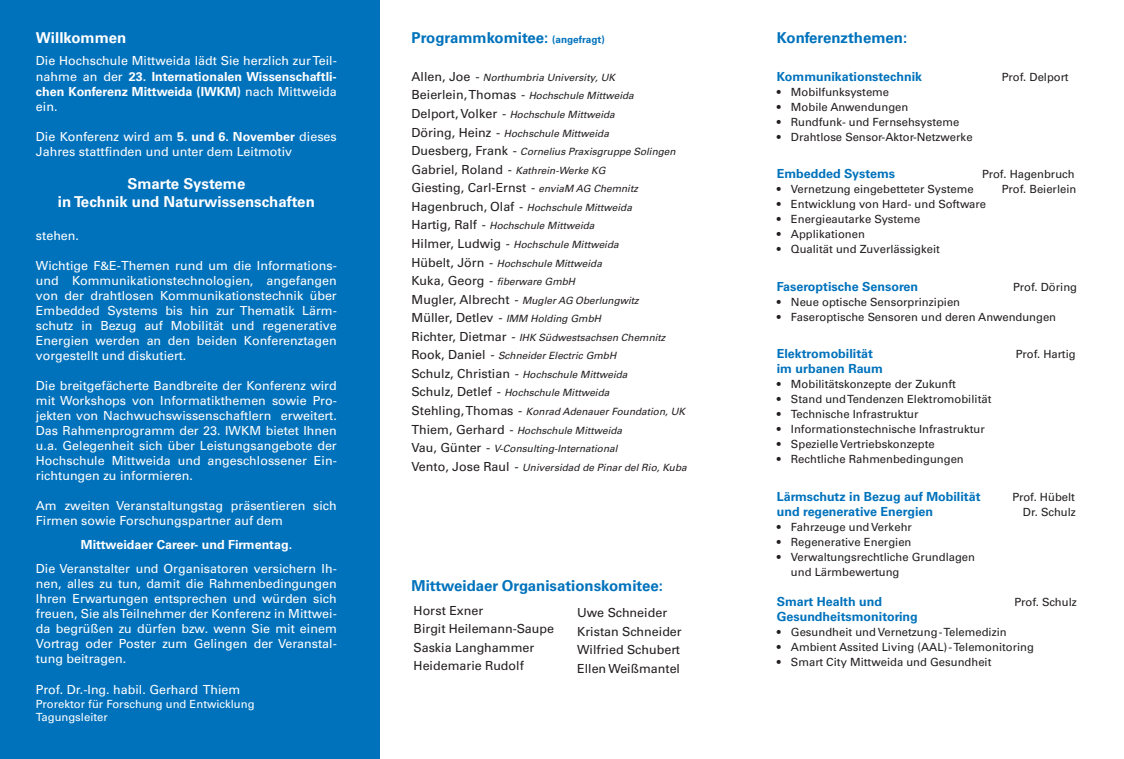
<style>
.page{position:relative;width:1124px;height:759px;background:#fff}
.page>*{position:absolute;margin:0;border:0;box-sizing:border-box;transform-origin:0 0}
.t1{font:700 15px "Univers LT Pro 65";color:#0072bc}
.t2{font:700 15px/18px "Univers LT Pro 65";color:#fff;text-align:center}
.t3{font:12.5px/15px "Univers LT Pro 55 Roman";color:#fff;text-align:justify}
.t4{font:12.5px/18.5px "Univers LT Pro 55 Roman";color:#231f20}
.t5{font:700 12.5px "Univers LT Pro 65";color:#0072bc}
.t6{font:700 12.5px/15px "Univers LT Pro 65";color:#fff}
.t7{font:11.25px/15px "Univers LT Pro 55 Roman";color:#231f20}
.t8{font:11.25px/13.5px "Univers LT Pro 55 Roman";color:#fff}
.t9{font:italic 10px/18.5px "Univers LT Pro 55";color:#231f20}
.s1{font-family:"Univers LT Pro 55 Roman";font-weight:400}
.s2{font-family:"Univers LT Pro 65";font-weight:700}
.s3{font-size:11.25px}
.s4{font-size:10px}
.s5{font-family:"Univers LT Pro 55 Roman";font-style:normal;font-size:12.5px}
.s6{font-family:"Univers LT Pro 55";font-style:italic;font-size:10px}
</style>
<div class="page">
<div style="left:0;top:0;width:379px;height:758px;background:#0072bc"></div>
<p class="t2" style="left:36px;top:29px;width:92px">Willkommen</p>
<p class="t3" style="left:36px;top:54px;width:302px">Die Hochschule Mittweida lädt Sie herzlich zur Teil-</p>
<p class="t6" style="left:36px;top:69px;width:302px"><span class="s1">nahme an der</span> 23. Internationalen Wissenschaftli&shy;chen Konferenz Mittweida (IWKM) <span class="s1">nach Mittweida</span></p>
<p class="t3" style="left:36px;top:99px;width:23px">ein.</p>
<p class="t3" style="left:36px;top:129px;width:302px">Die Konferenz wird am <span class="s2">5. und 6. November</span> dieses<br>Jahres stattfinden und unter dem Leitmotiv</p>
<p class="t2" style="left:58px;top:174px;width:258px">Smarte Systeme<br>in Technik und Naturwissenschaften</p>
<p class="t3" style="left:36px;top:228px;width:45px">stehen.</p>
<p class="t3" style="left:36px;top:258px;width:302px">Wichtige F<span class="s3">&amp;</span>E-Themen rund um die Informations&shy;und Kommunikationstechnologien, angefangen von der drahtlosen Kommunikationstechnik über Embedded Systems bis hin zur Thematik Lärm&shy;schutz in Bezug auf Mobilität und regenerative Energien werden an den beiden Konferenztagen vorgestellt und diskutiert.</p>
<p class="t3" style="left:36px;top:378px;width:302px">Die breitgefächerte Bandbreite der Konferenz wird mit Workshops von Informatikthemen sowie Pro&shy;jekten von Nachwuchswissenschaftlern erweitert.<br>Das Rahmenprogramm der 23. IWKM bietet Ihnen u.a. Gelegenheit sich über Leistungsangebote der Hochschule Mittweida und angeschlossener Ein&shy;richtungen zu informieren.</p>
<p class="t3" style="left:36px;top:498px;width:302px">Am zweiten Veranstaltungstag präsentieren sich<br>Firmen sowie Forschungspartner auf dem</p>
<p class="t6" style="left:81px;top:537px;width:213px">Mittweidaer Career- und Firmentag.</p>
<p class="t3" style="left:36px;top:561px;width:302px">Die Veranstalter und Organisatoren versichern Ih&shy;nen, alles zu tun, damit die Rahmenbedingungen Ihren Erwartungen entsprechen und würden sich freuen, Sie als Teilnehmer der Konferenz in Mittwei&shy;da begrüßen zu dürfen bzw. wenn Sie mit einem Vortrag oder Poster zum Gelingen der Veranstal&shy;tung beitragen.</p>
<p class="t3" style="left:36px;top:682px;width:206px">Prof. Dr.-Ing. habil. Gerhard Thiem</p>
<p class="t8" style="left:36px;top:696px;width:220px">Prorektor für Forschung und Entwicklung<br>Tagungsleiter</p>
<p class="t1" style="left:411px;top:29px;width:195px">Programmkomitee: <span class="s4">(angefragt)</span></p>
<p class="t9" style="left:411px;top:68px;width:265px"><span class="s5">Allen, Joe -</span> Northumbria University, UK<br><span class="s5">Beierlein, Thomas -</span> Hochschule Mittweida <span class="s5">Delport, Volker -</span> Hochschule Mittweida<br><span class="s5">Döring, Heinz -</span> Hochschule Mittweida<br><span class="s5">Duesberg, Frank -</span> Cornelius Praxisgruppe Solingen <span class="s5">Gabriel, Roland -</span> Kathrein-Werke KG</p>
<p class="t4" style="left:411px;top:178px;width:228px">Giesting, Carl-Ernst - <span class="s6">enviaM AG Chemnitz</span></p>
<p class="t9" style="left:411px;top:198px;width:228px"><span class="s5">Hagenbruch, Olaf -</span> Hochschule Mittweida <span class="s5">Hartig, Ralf -</span> Hochschule Mittweida <span class="s5">Hilmer, Ludwig -</span> Hochschule Mittweida <span class="s5">Hübelt, Jörn -</span> Hochschule Mittweida<br><span class="s5">Kuka, Georg -</span> fiberware GmbH<br><span class="s5">Mugler, Albrecht -</span> Mugler AG Oberlungwitz</p>
<p class="t4" style="left:411px;top:308px;width:191px">Müller, Detlev - <span class="s6">IMM Holding GmbH</span></p>
<p class="t9" style="left:411px;top:328px;width:276px"><span class="s5">Richter, Dietmar -</span> IHK Südwestsachsen Chemnitz <span class="s5">Rook, Daniel -</span> Schneider Electric GmbH<br><span class="s5">Schulz, Christian -</span> Hochschule Mittweida<br><span class="s5">Schulz, Detlef -</span> Hochschule Mittweida<br><span class="s5">Stehling, Thomas -</span> Konrad Adenauer Foundation, UK <span class="s5">Thiem, Gerhard -</span> Hochschule Mittweida<br><span class="s5">Vau, Günter -</span> V-Consulting-International<br><span class="s5">Vento, Jose Raul -</span> Universidad de Pinar del Rio, Kuba</p>
<p class="t1" style="left:411px;top:576px;width:253px">Mittweidaer Organisationskomitee:</p>
<p class="t4" style="left:413px;top:600px;width:142px">Horst Exner<br>Birgit Heilemann-Saupe<br>Saskia Langhammer<br>Heidemarie Rudolf</p>
<p class="t4" style="left:577px;top:603px;width:106px">Uwe Schneider<br>Kristan Schneider<br>Wilfried Schubert<br>Ellen Weißmantel</p>
<p class="t1" style="left:776px;top:29px;width:132px">Konferenzthemen:</p>
<p class="t5" style="left:776px;top:69px;width:147px">Kommunikationstechnik</p>
<p class="t7" style="left:1001px;top:69px;width:68px">Prof. Delport</p>
<p class="t7" style="left:776px;top:84px;width:114px">• Mobilfunksysteme</p>
<p class="t7" style="left:776px;top:99px;width:133px">• Mobile Anwendungen</p>
<p class="t7" style="left:776px;top:114px;width:184px">• Rundfunk- und Fernsehsysteme</p>
<p class="t7" style="left:776px;top:129px;width:197px">• Drahtlose Sensor-Aktor-Netzwerke</p>
<p class="t5" style="left:776px;top:166px;width:120px">Embedded Systems</p>
<p class="t7" style="left:981px;top:166px;width:94px">Prof. Hagenbruch</p>
<p class="t7" style="left:776px;top:181px;width:198px">• Vernetzung eingebetteter Systeme</p>
<p class="t7" style="left:1001px;top:181px;width:76px">Prof. Beierlein</p>
<p class="t7" style="left:776px;top:196px;width:211px">• Entwicklung von Hard- und Software</p>
<p class="t7" style="left:776px;top:211px;width:145px">• Energieautarke Systeme</p>
<p class="t7" style="left:776px;top:226px;width:90px">• Applikationen</p>
<p class="t7" style="left:776px;top:241px;width:165px">• Qualität und Zuverlässigkeit</p>
<p class="t5" style="left:776px;top:279px;width:143px">Faseroptische Sensoren</p>
<p class="t7" style="left:1013px;top:279px;width:65px">Prof. Döring</p>
<p class="t7" style="left:776px;top:294px;width:185px">• Neue optische Sensorprinzipien</p>
<p class="t7" style="left:776px;top:309px;width:281px">• Faseroptische Sensoren und deren Anwendungen</p>
<p class="t5" style="left:776px;top:346px;width:98px">Elektromobilität</p>
<p class="t7" style="left:1015px;top:346px;width:61px">Prof. Hartig</p>
<p class="t5" style="left:776px;top:361px;width:108px">im urbanen Raum</p>
<p class="t7" style="left:776px;top:376px;width:181px">• Mobilitätskonzepte der Zukunft</p>
<p class="t7" style="left:776px;top:391px;width:216px">• Stand und Tendenzen Elektromobilität</p>
<p class="t7" style="left:776px;top:406px;width:143px">• Technische Infrastruktur</p>
<p class="t7" style="left:776px;top:421px;width:209px">• Informationstechnische Infrastruktur</p>
<p class="t7" style="left:776px;top:436px;width:159px">• Spezielle Vertriebskonzepte</p>
<p class="t7" style="left:776px;top:451px;width:188px">• Rechtliche Rahmenbedingungen</p>
<p class="t5" style="left:776px;top:489px;width:205px">Lärmschutz in Bezug auf Mobilität</p>
<p class="t7" style="left:1012px;top:489px;width:64px">Prof. Hübelt</p>
<p class="t5" style="left:776px;top:504px;width:158px">und regenerative Energien</p>
<p class="t7" style="left:1022px;top:504px;width:54px">Dr. Schulz</p>
<p class="t7" style="left:776px;top:519px;width:137px">• Fahrzeuge und Verkehr</p>
<p class="t7" style="left:776px;top:534px;width:136px">• Regenerative Energien</p>
<p class="t7" style="left:790px;top:549px;width:186px;text-indent:-14px">• Verwaltungsrechtliche Grundlagen und Lärmbewertung</p>
<p class="t5" style="left:776px;top:594px;width:107px">Smart Health und</p>
<p class="t7" style="left:1014px;top:594px;width:64px">Prof. Schulz</p>
<p class="t5" style="left:776px;top:609px;width:142px">Gesundheitsmonitoring</p>
<p class="t7" style="left:776px;top:624px;width:231px">• Gesundheit und Vernetzung - Telemedizin</p>
<p class="t7" style="left:776px;top:639px;width:259px">• Ambient Assited Living (AAL) - Telemonitoring</p>
<p class="t7" style="left:776px;top:654px;width:216px">• Smart City Mittweida und Gesundheit</p>
</div>
